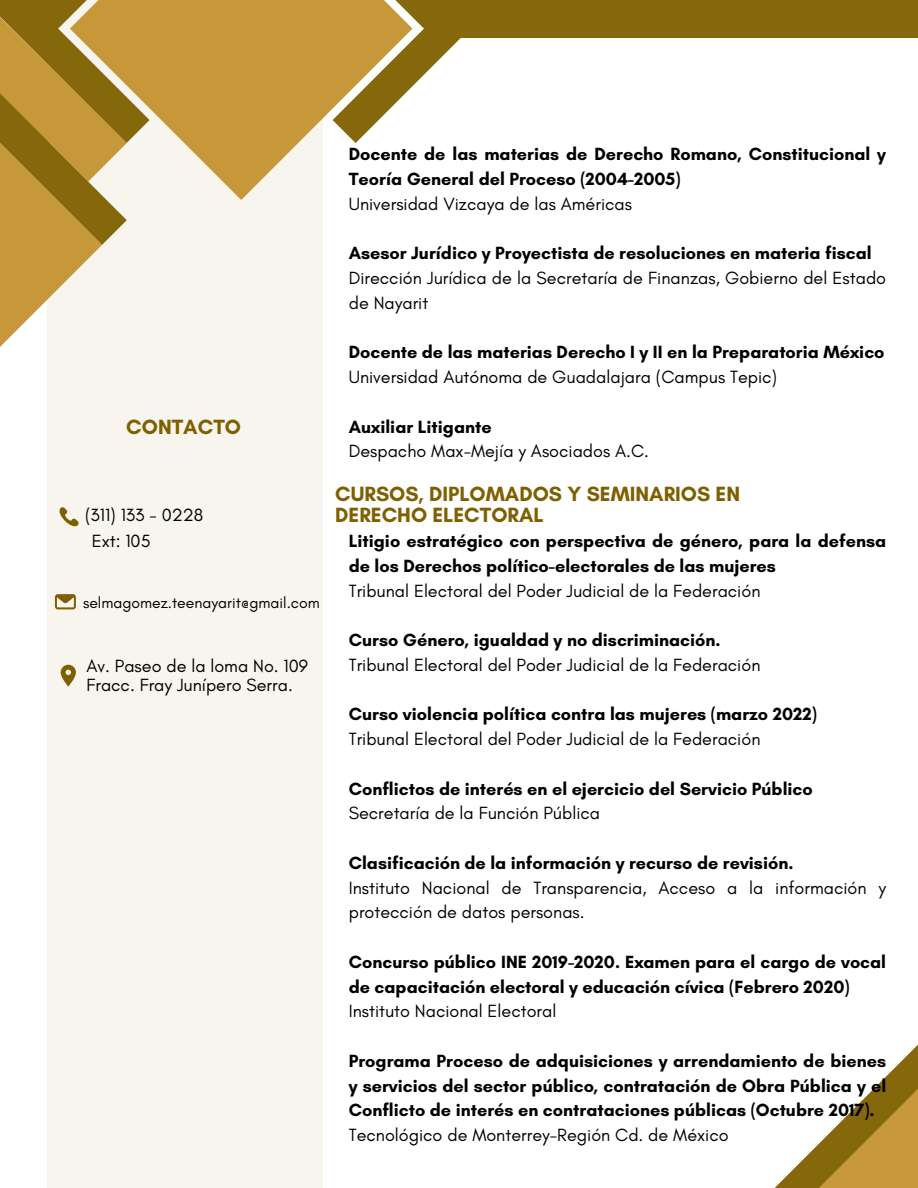
<style>
.page{position:relative;width:918px;height:1188px;background:#fff}
.page>*{position:absolute;margin:0;border:0;box-sizing:border-box;transform-origin:0 0}
.t1{font:700 21px/20.2px "Glacial Indifference";color:#7f6000}
.t2{font:700 18px/24.8px "Glacial Indifference";color:#000}
.t3{font:18px/24.8px "Glacial Indifference";color:#000}
.t4{font:15.75px "Glacial Indifference";color:#000}
.s1{font-weight:400}
.s2{font-weight:700}
</style>
<div class="page">
<svg style="left:775px;top:1045px;width:143px;height:143px"></svg>
<div style="left:47px;top:0;width:275px;height:1188px;background:#f8f4ee"></div>
<svg style="left:150px;top:0;width:183px;height:200px;fill:#c6983a"></svg>
<svg style="left:333px;top:0;width:128px;height:143px"></svg>
<svg style="left:0;top:0;width:150px;height:347px"></svg>
<div style="left:446px;top:0;width:472px;height:38px;background:#86680c"></div>
<svg style="left:59px;top:507px;width:20px;height:20px"></svg>
<svg style="left:55px;top:594px;width:21px;height:15px"></svg>
<svg style="left:61px;top:665px;width:15px;height:21px"></svg>
<p class="t1" style="left:126px;top:416px;width:116px">CONTACTO</p>
<p class="t3" style="left:85px;top:503px;width:120px">(311) 133 - 0228</p>
<h2 class="t3" style="left:92px;top:528px;width:60px">Ext: 105</h2>
<h2 class="t4" style="left:83px;top:593px;width:238px">selmagomez.teenayarit@gmail.com</h2>
<p class="t3" style="left:86px;top:656px;width:223px;line-height:19.2px">Av. Paseo de la loma No. 109<br>Fracc. Fray Junípero Serra.</p>
<p class="t2" style="left:349px;top:142px;width:539px">Docente de las materias de Derecho Romano, Constitucional y<br>Teoría General del Proceso (2004-2005)<br><span class="s1">Universidad Vizcaya de las Américas</span></p>
<p class="t3" style="left:349px;top:241px;width:539px"><span class="s2">Asesor Jurídico y Proyectista de resoluciones en materia fiscal<br></span>Dirección Jurídica de la Secretaría de Finanzas, Gobierno del Estado de Nayarit</p>
<p class="t2" style="left:349px;top:340px;width:537px">Docente de las materias Derecho I y II en la Preparatoria México<br><span class="s1">Universidad Autónoma de Guadalajara (Campus Tepic)</span></p>
<p class="t3" style="left:349px;top:414px;width:302px"><span class="s2">Auxiliar Litigante<br></span>Despacho Max-Mejía y Asociados A.C.</p>
<h2 class="t1" style="left:335px;top:484px;width:406px">CURSOS, DIPLOMADOS Y SEMINARIOS EN<br>DERECHO ELECTORAL</h2>
<h2 class="t2" style="left:349px;top:528px;width:539px">Litigio estratégico con perspectiva de género, para la defensa de los Derechos político-electorales de las mujeres<br><span class="s1">Tribunal Electoral del Poder Judicial de la Federación</span></h2>
<h2 class="t3" style="left:349px;top:627px;width:413px"><span class="s2">Curso Género, igualdad y no discriminación.<br></span>Tribunal Electoral del Poder Judicial de la Federación</h2>
<h1 class="t2" style="left:349px;top:702px;width:470px">Curso violencia política contra las mujeres (marzo 2022)<br><span class="s1">Tribunal Electoral del Poder Judicial de la Federación</span></h1>
<h1 class="t2" style="left:349px;top:776px;width:466px">Conflictos de interés en el ejercicio del Servicio Público<br><span class="s1">Secretaría de la Función Pública</span></h1>
<h2 class="t3" style="left:349px;top:850px;width:539px"><span class="s2">Clasificación de la información y recurso de revisión.<br></span>Instituto Nacional de Transparencia, Acceso a la información y protección de datos personas.</h2>
<h2 class="t2" style="left:349px;top:949px;width:539px">Concurso público INE 2019-2020. Examen para el cargo de vocal de capacitación electoral y educación cívica (Febrero 2020)<br><span class="s1">Instituto Nacional Electoral</span></h2>
<h2 class="t2" style="left:349px;top:1048px;width:539px">Programa Proceso de adquisiciones y arrendamiento de bienes y servicios del sector público, contratación de Obra Pública y el Conflicto de interés en contrataciones públicas (Octubre 2017).<br><span class="s1">Tecnológico de Monterrey-Región Cd. de México</span></h2>
</div>
